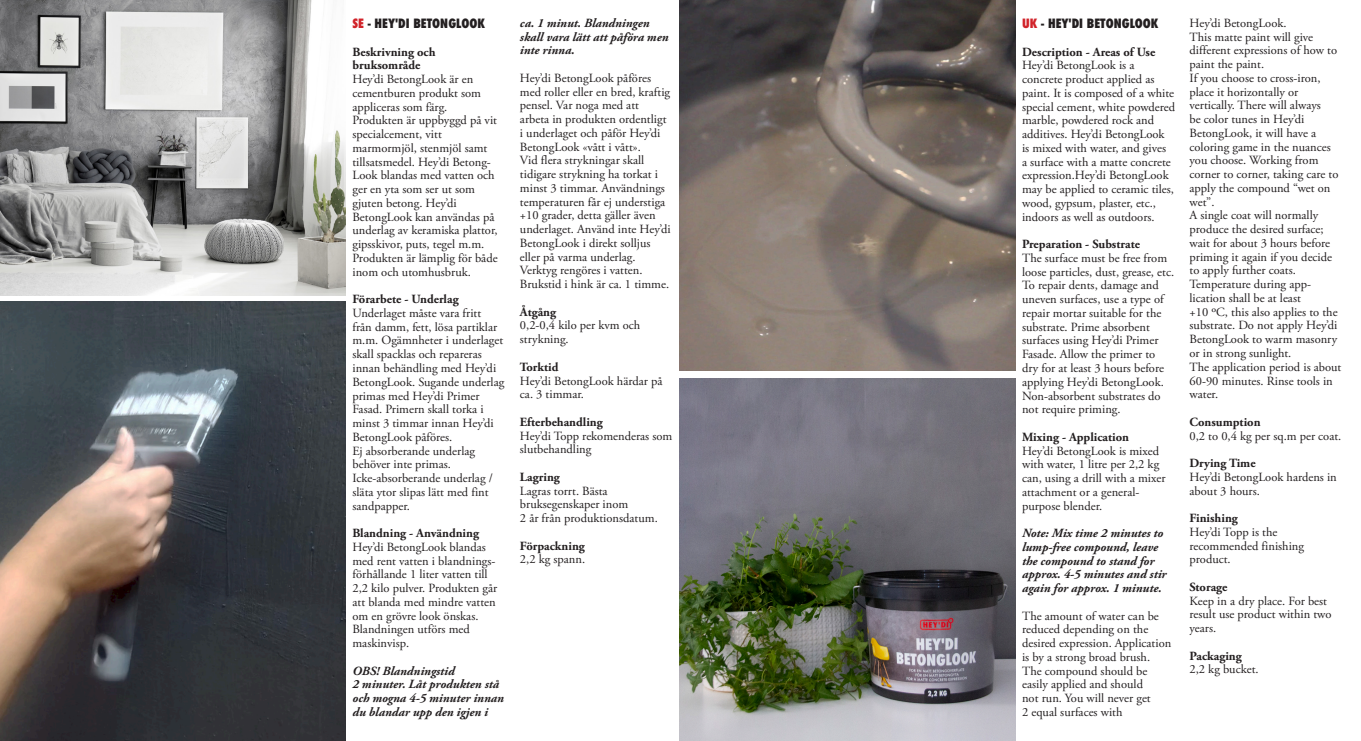
<style>
.page{position:relative;width:1361px;height:741px;background:#fff}
.page>*{position:absolute;margin:0;border:0;box-sizing:border-box;transform-origin:0 0}
.t1{font:12.5px/13.8px "Adobe Garamond Pro";color:#231f20}
.t2{font:italic 700 12.5px/13.8px "Adobe Garamond Pro";color:#231f20}
.t3{font:700 12.5px "Adobe Garamond Pro";color:#231f20}
.t4{font:800 condensed 12.5px "Futura";color:#231f20}
.s1{color:#d1232a}
</style>
<div class="page">
<img style="left:0;top:0;width:346px;height:295px">
<img style="left:0;top:301px;width:346px;height:440px">
<img style="left:680px;top:0;width:335px;height:370px">
<img style="left:680px;top:378px;width:335px;height:363px">
<p class="t4" style="left:352px;top:15px;width:134px"><span class="s1">SE</span> - HEY'DI BETONGLOOK</p>
<p class="t3" style="left:352px;top:44px;width:85px">Beskrivning och</p>
<p class="t3" style="left:352px;top:58px;width:69px">bruksområde</p>
<p class="t1" style="left:352px;top:73px;width:130px">Hey’di BetongLook är en cementburen produkt som appliceras som färg.</p>
<p class="t1" style="left:352px;top:114px;width:146px">Produkten är uppbyggd på vit specialcement, vitt</p>
<p class="t1" style="left:352px;top:141px;width:140px">marmormjöl, stenmjöl samt tillsatsmedel. Hey’di Betong-</p>
<p class="t1" style="left:352px;top:169px;width:144px">Look blandas med vatten och ger en yta som ser ut som</p>
<p class="t1" style="left:352px;top:196px;width:106px">gjuten betong. Hey’di</p>
<p class="t1" style="left:352px;top:210px;width:147px">BetongLook kan användas på underlag av keramiska plattor, gipsskivor, puts, tegel m.m.<br>Produkten är lämplig för både inom och utomhusbruk.</p>
<p class="t3" style="left:352px;top:292px;width:108px">Förarbete - Underlag</p>
<p class="t1" style="left:352px;top:306px;width:153px">Underlaget måste vara fritt<br>från damm, fett, lösa partiklar m.m. Ogämnheter i underlaget skall spacklas och repareras innan behändling med Hey’di<br>BetongLook. Sugande underlag primas med Hey’di Primer</p>
<p class="t1" style="left:352px;top:403px;width:143px">Fasad. Primern skall torka i minst 3 timmar innan Hey’di<br>BetongLook påföres.</p>
<p class="t1" style="left:352px;top:444px;width:124px">Ej absorberande underlag behöver inte primas.</p>
<p class="t1" style="left:352px;top:471px;width:142px">Icke-absorberande underlag / släta ytor slipas lätt med fint sandpapper.</p>
<p class="t3" style="left:352px;top:526px;width:128px">Blandning - Användning</p>
<p class="t1" style="left:352px;top:540px;width:146px">Hey’di BetongLook blandas med rent vatten i blandnings&shy;förhållande 1 liter vatten till<br>2,2 kilo pulver. Produkten går att blanda med mindre vatten om en grövre look önskas.<br>Blandningen utförs med</p>
<p class="t1" style="left:352px;top:636px;width:58px">maskinvisp.</p>
<p class="t2" style="left:352px;top:664px;width:104px">OBS! Blandningstid</p>
<p class="t2" style="left:352px;top:677px;width:153px">2 minuter. Låt produkten stå och mogna 4-5 minuter innan du blandar upp den igjen i</p>
<p class="t2" style="left:520px;top:16px;width:150px">ca. 1 minut. Blandningen skall vara lätt att påföra men inte rinna.</p>
<p class="t1" style="left:520px;top:71px;width:152px">Hey’di BetongLook påföres med roller eller en bred, kraftig pensel. Var noga med att arbeta in produkten ordentligt i underlaget och påför Hey’di<br>BetongLook «vått i vått».</p>
<p class="t1" style="left:520px;top:154px;width:152px">Vid flera strykningar skall tidigare strykning ha torkat i minst 3 timmar. Användnings temperaturen får ej understiga +10 grader, detta gäller även underlaget. Använd inte Hey’di<br>BetongLook i direkt solljus eller på varma underlag.</p>
<p class="t1" style="left:520px;top:264px;width:151px">Verktyg rengöres i vatten.<br>Brukstid i hink är ca. 1 timme.</p>
<p class="t3" style="left:520px;top:304px;width:38px">Åtgång</p>
<p class="t1" style="left:520px;top:319px;width:122px">0,2-0,4 kilo per kvm och strykning.</p>
<p class="t3" style="left:520px;top:359px;width:40px">Torktid</p>
<p class="t1" style="left:520px;top:374px;width:144px">Hey’di BetongLook härdar på ca. 3 timmar.</p>
<p class="t3" style="left:520px;top:414px;width:84px">Efterbehandling</p>
<p class="t1" style="left:520px;top:429px;width:154px">Hey’di Topp rekomenderas som slutbehandling</p>
<p class="t3" style="left:520px;top:469px;width:41px">Lagring</p>
<p class="t1" style="left:520px;top:484px;width:89px">Lagras torrt. Bästa</p>
<p class="t1" style="left:520px;top:498px;width:110px">bruksegenskaper inom</p>
<p class="t1" style="left:520px;top:511px;width:139px">2 år från produktionsdatum.</p>
<p class="t3" style="left:520px;top:538px;width:66px">Förpackning</p>
<p class="t1" style="left:520px;top:553px;width:67px">2,2 kg spann.</p>
<p class="t4" style="left:1022px;top:15px;width:138px"><span class="s1">UK</span> - HEY'DI BETONGLOOK</p>
<p class="t3" style="left:1022px;top:44px;width:135px">Description - Areas of Use</p>
<p class="t1" style="left:1022px;top:59px;width:114px">Hey’di BetongLook is a</p>
<p class="t1" style="left:1022px;top:73px;width:155px">concrete product applied as paint. It is composed of a white special cement, white powdered marble, powdered rock and additives. Hey’di BetongLook<br>is mixed with water, and gives<br>a surface with a matte concrete expression.Hey’di BetongLook may be applied to ceramic tiles, wood, gypsum, plaster, etc., indoors as well as outdoors.</p>
<p class="t3" style="left:1022px;top:237px;width:119px">Preparation - Substrate</p>
<p class="t1" style="left:1022px;top:251px;width:153px">The surface must be free from loose particles, dust, grease, etc.</p>
<p class="t1" style="left:1022px;top:279px;width:138px">To repair dents, damage and</p>
<p class="t1" style="left:1022px;top:293px;width:143px">uneven surfaces, use a type of repair mortar suitable for the substrate. Prime absorbent surfaces using Hey’di Primer<br>Fasade. Allow the primer to dry for at least 3 hours before applying Hey’di BetongLook.<br>Non-absorbent substrates do not require priming.</p>
<p class="t3" style="left:1022px;top:429px;width:108px">Mixing - Application</p>
<p class="t1" style="left:1022px;top:444px;width:145px">Hey’di BetongLook is mixed with water, 1 litre per 2,2 kg can, using a drill with a mixer attachment or a general-</p>
<p class="t1" style="left:1022px;top:499px;width:82px">purpose blender.</p>
<p class="t2" style="left:1022px;top:526px;width:146px">Note: Mix time 2 minutes to lump-free compound, leave the compound to stand for approx. 4-5 minutes and stir again for approx. 1 minute.</p>
<p class="t1" style="left:1022px;top:609px;width:151px">The amount of water can be reduced depending on the desired expression. Application is by a strong broad brush.</p>
<p class="t1" style="left:1022px;top:664px;width:127px">The compound should be</p>
<p class="t1" style="left:1022px;top:678px;width:122px">easily applied and should</p>
<p class="t1" style="left:1022px;top:691px;width:130px">not run. You will never get</p>
<p class="t1" style="left:1022px;top:705px;width:102px">2 equal surfaces with</p>
<p class="t1" style="left:1189px;top:16px;width:98px">Hey’di BetongLook.</p>
<p class="t1" style="left:1189px;top:30px;width:149px">This matte paint will give different expressions of how to paint the paint.</p>
<p class="t1" style="left:1189px;top:71px;width:132px">If you choose to cross-iron, place it horizontally or</p>
<p class="t1" style="left:1189px;top:99px;width:133px">vertically. There will always</p>
<p class="t1" style="left:1189px;top:113px;width:116px">be color tunes in Hey’di</p>
<p class="t1" style="left:1189px;top:126px;width:128px">BetongLook, it will have a</p>
<p class="t1" style="left:1189px;top:140px;width:150px">coloring game in the nuances you choose. Working from corner to corner, taking care to apply the compound “wet on wet”.</p>
<p class="t1" style="left:1189px;top:209px;width:144px">A single coat will normally produce the desired surface; wait for about 3 hours before priming it again if you decide to apply further coats.</p>
<p class="t1" style="left:1189px;top:278px;width:123px">Temperature during app-</p>
<p class="t1" style="left:1189px;top:291px;width:113px">lication shall be at least</p>
<p class="t1" style="left:1189px;top:305px;width:150px;text-align:justify">+10 oC, this also applies to the substrate. Do not apply Hey’di BetongLook to warm masonry or in strong sunlight.</p>
<p class="t1" style="left:1189px;top:360px;width:153px">The application period is about<br>60-90 minutes. Rinse tools in water.</p>
<p class="t3" style="left:1189px;top:414px;width:73px">Consumption</p>
<p class="t1" style="left:1189px;top:429px;width:153px">0,2 to 0,4 kg per sq.m per coat.</p>
<p class="t3" style="left:1189px;top:456px;width:68px">Drying Time</p>
<p class="t1" style="left:1189px;top:470px;width:149px">Hey’di BetongLook hardens in about 3 hours.</p>
<p class="t3" style="left:1189px;top:511px;width:50px">Finishing</p>
<p class="t1" style="left:1189px;top:525px;width:89px">Hey’di Topp is the</p>
<p class="t1" style="left:1189px;top:539px;width:116px">recommended finishing</p>
<p class="t1" style="left:1189px;top:553px;width:43px">product.</p>
<p class="t3" style="left:1189px;top:579px;width:39px">Storage</p>
<p class="t1" style="left:1189px;top:594px;width:143px">Keep in a dry place. For best result use product within two years.</p>
<p class="t3" style="left:1189px;top:648px;width:54px">Packaging</p>
<p class="t1" style="left:1189px;top:663px;width:71px">2,2 kg bucket.</p>
</div>
